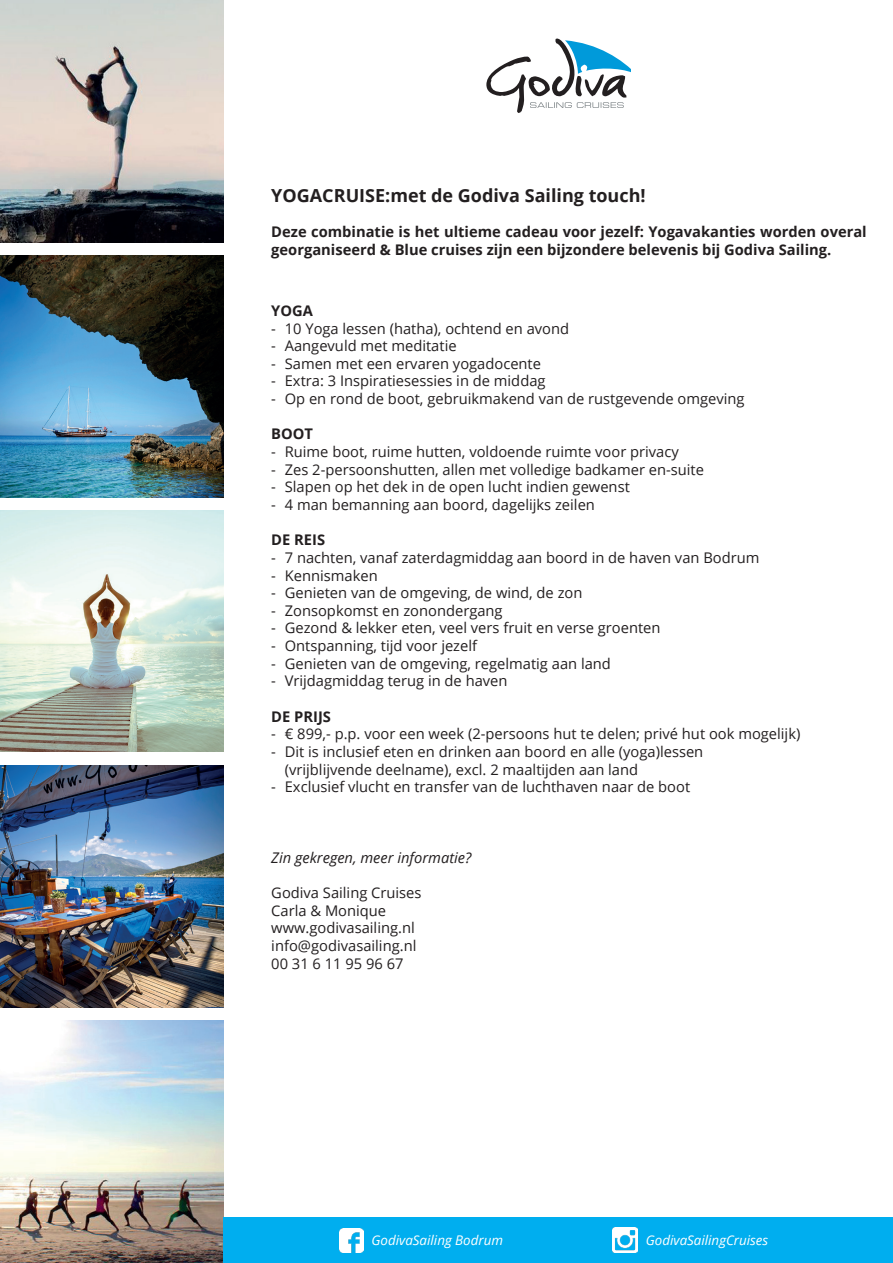
<style>
.page{position:relative;width:893px;height:1263px;background:#fff}
.page>*{position:absolute;margin:0;border:0;box-sizing:border-box;transform-origin:0 0}
.t1{font:700 18px "Open Sans";color:#231f20}
.t2{font:14.7px/17.7px "Open Sans";color:#231f20}
.t3{font:700 14.7px/17.7px "Open Sans";color:#231f20}
.t4{font:italic 14.7px "Open Sans";color:#231f20}
.t5{font:italic 13.35px "Open Sans";color:#fff}
</style>
<div class="page">
<img style="left:0;top:0;width:224px;height:242px">
<img style="left:0;top:255px;width:224px;height:243px">
<img style="left:0;top:510px;width:224px;height:242px">
<img style="left:0;top:765px;width:224px;height:243px">
<img style="left:0;top:1020px;width:224px;height:243px">
<div style="left:224px;top:1217px;width:669px;height:46px;background:#00aeef"></div>
<svg style="left:486px;top:38px;width:144px;height:75px"></svg>
<img style="left:339px;top:1228px;width:24px;height:24px">
<img style="left:613px;top:1228px;width:24px;height:24px">
<p class="t1" style="left:271px;top:182px;width:376px">YOGACRUISE:met de Godiva Sailing touch!</p>
<p class="t3" style="left:271px;top:222px;width:597px">Deze combinatie is het ultieme cadeau voor jezelf: Yogavakanties worden overal georganiseerd &amp; Blue cruises zijn een bijzondere belevenis bij Godiva Sailing.</p>
<p class="t3" style="left:271px;top:301px;width:43px">YOGA</p>
<p class="t2" style="left:271px;top:319px;width:299px">- 10 Yoga lessen (hatha), ochtend en avond</p>
<p class="t2" style="left:271px;top:337px;width:187px">- Aangevuld met meditatie</p>
<p class="t2" style="left:271px;top:354px;width:271px">- Samen met een ervaren yogadocente</p>
<p class="t2" style="left:271px;top:372px;width:276px">- Extra: 3 Inspiratiesessies in de middag</p>
<p class="t2" style="left:271px;top:390px;width:475px">- Op en rond de boot, gebruikmakend van de rustgevende omgeving</p>
<p class="t3" style="left:271px;top:425px;width:43px">BOOT</p>
<p class="t2" style="left:271px;top:442px;width:409px">- Ruime boot, ruime hutten, voldoende ruimte voor privacy</p>
<p class="t2" style="left:271px;top:460px;width:434px">- Zes 2-persoonshutten, allen met volledige badkamer en-suite</p>
<p class="t2" style="left:271px;top:478px;width:360px">- Slapen op het dek in de open lucht indien gewenst</p>
<p class="t2" style="left:271px;top:495px;width:325px">- 4 man bemanning aan boord, dagelijks zeilen</p>
<p class="t3" style="left:271px;top:531px;width:55px">DE REIS</p>
<p class="t2" style="left:271px;top:548px;width:490px">- 7 nachten, vanaf zaterdagmiddag aan boord in de haven van Bodrum</p>
<p class="t2" style="left:271px;top:566px;width:108px">- Kennismaken</p>
<p class="t2" style="left:271px;top:584px;width:313px">- Genieten van de omgeving, de wind, de zon</p>
<p class="t2" style="left:271px;top:601px;width:233px">- Zonsopkomst en zonondergang</p>
<p class="t2" style="left:271px;top:619px;width:391px">- Gezond &amp; lekker eten, veel vers fruit en verse groenten</p>
<p class="t2" style="left:271px;top:636px;width:207px">- Ontspanning, tijd voor jezelf</p>
<p class="t2" style="left:271px;top:654px;width:341px">- Genieten van de omgeving, regelmatig aan land</p>
<p class="t2" style="left:271px;top:672px;width:238px">- Vrijdagmiddag terug in de haven</p>
<p class="t3" style="left:271px;top:707px;width:61px">DE PRIJS</p>
<p class="t2" style="left:271px;top:725px;width:531px">- € 899,- p.p. voor een week (2-persoons hut te delen; privé hut ook mogelijk)</p>
<p class="t2" style="left:285px;top:742px;width:420px;text-indent:-13px">- Dit is inclusief eten en drinken aan boord en alle (yoga)lessen (vrijblijvende deelname), excl. 2 maaltijden aan land</p>
<p class="t2" style="left:271px;top:778px;width:420px">- Exclusief vlucht en transfer van de luchthaven naar de boot</p>
<p class="t4" style="left:271px;top:847px;width:202px">Zin gekregen, meer informatie?</p>
<p class="t2" style="left:271px;top:883px;width:152px">Godiva Sailing Cruises<br>Carla &amp; Monique www.godivasailing.nl info@godivasailing.nl<br>00 31 6 11 95 96 67</p>
<p class="t5" style="left:372px;top:1231px;width:133px">GodivaSailing Bodrum</p>
<p class="t5" style="left:646px;top:1231px;width:124px">GodivaSailingCruises</p>
</div>
